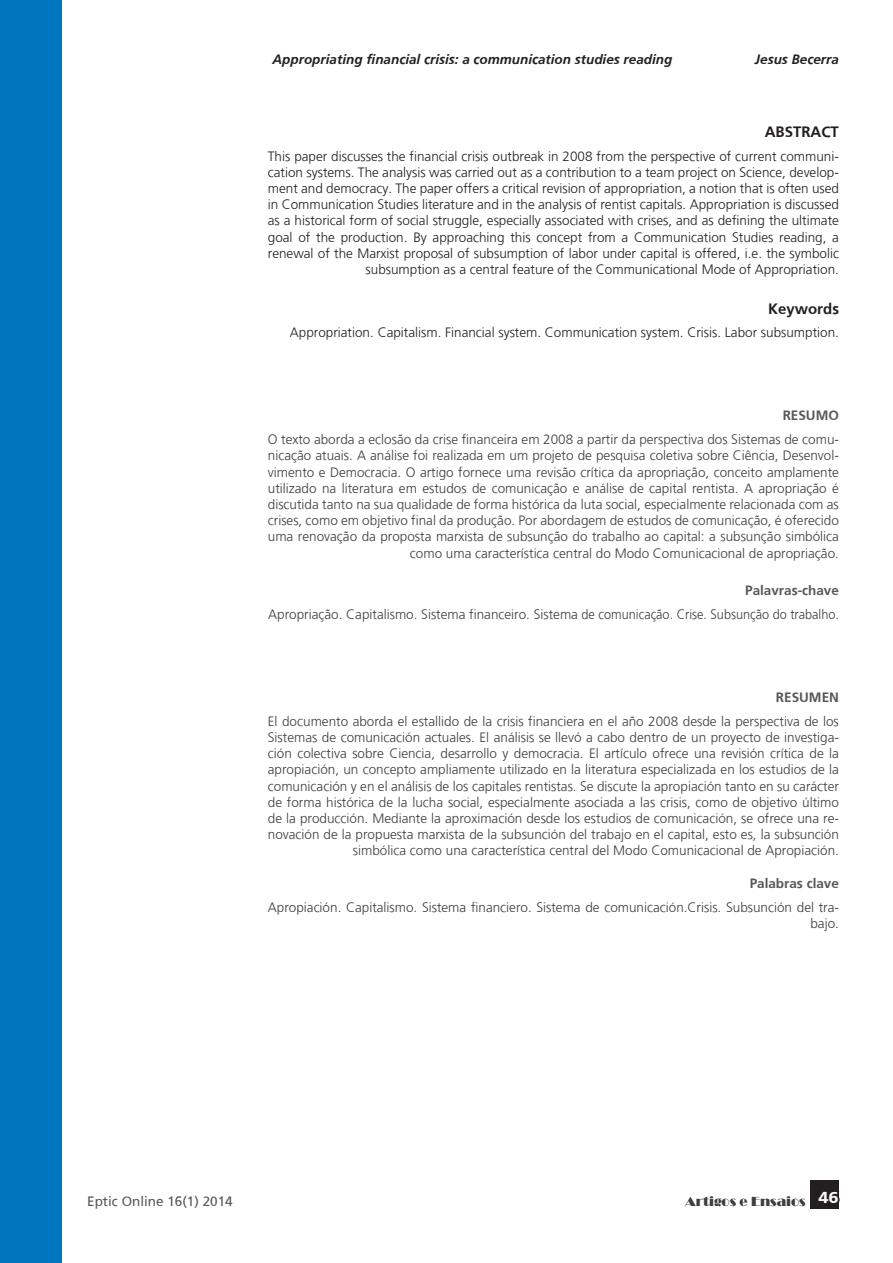
<style>
.page{position:relative;width:893px;height:1263px;background:#fff}
.page>*{position:absolute;margin:0;border:0;box-sizing:border-box;transform-origin:0 0}
.t1{font:800 16.5px "Frutiger";color:#fff}
.rev_resumo_titulo1{font:700 15px "Frutiger";color:#231f20}
.rev_resumo_2_3{font:300 13.5px/16.2px "Frutiger";color:#3e3e3f;text-align:right}
.rev_resumo_1{font:300 13.5px/16.2px "Frutiger";color:#231f20;text-align:right}
.rev_cabeçalho{font:italic 700 13.5px "Frutiger";color:#231f20}
.rev_resumo_titulo_2{font:700 13.5px "Frutiger";color:#57585a}
.rodapé_1{font:13.5px "Frutiger";color:#57585a}
.rev_rodapé_2{font:13.5px "Broadway";color:#3e3e3f}
</style>
<div class="page">
<div style="left:811px;top:1180px;width:28px;height:29px;background:#231f20"></div>
<div style="left:0;top:0;width:62px;height:1263px;background:#0076bf"></div>
<p class="rev_cabeçalho" style="left:273px;top:52px;width:401px">Appropriating financial crisis: a communication studies reading</p>
<p class="rev_cabeçalho" style="left:755px;top:52px;width:86px">Jesus Becerra</p>
<p class="rev_resumo_titulo1" style="left:765px;top:123px;width:76px">ABSTRACT</p>
<p class="rev_resumo_1" style="left:268px;top:148px;width:573px">This paper discusses the financial crisis outbreak in 2008 from the perspective of current communi&shy;cation systems. The analysis was carried out as a contribution to a team project on Science, develop&shy;ment and democracy. The paper offers a critical revision of appropriation, a notion that is often used in Communication Studies literature and in the analysis of rentist capitals. Appropriation is discussed as a historical form of social struggle, especially associated with crises, and as defining the ultimate goal of the production. By approaching this concept from a Communication Studies reading, a renewal of the Marxist proposal of subsumption of labor under capital is offered, i.e. the symbolic subsumption as a central feature of the Communicational Mode of Appropriation.</p>
<p class="rev_resumo_titulo1" style="left:768px;top:300px;width:72px">Keywords</p>
<p class="rev_resumo_1" style="left:290px;top:324px;width:551px">Appropriation. Capitalism. Financial system. Communication system. Crisis. Labor subsumption.</p>
<p class="rev_resumo_titulo_2" style="left:783px;top:408px;width:58px">RESUMO</p>
<p class="rev_resumo_2_3" style="left:268px;top:431px;width:573px">O texto aborda a eclosão da crise financeira em 2008 a partir da perspectiva dos Sistemas de comu&shy;nicação atuais. A análise foi realizada em um projeto de pesquisa coletiva sobre Ciência, Desenvol&shy;vimento e Democracia. O artigo fornece uma revisão crítica da apropriação, conceito amplamente utilizado na literatura em estudos de comunicação e análise de capital rentista. A apropriação é discutida tanto na sua qualidade de forma histórica da luta social, especialmente relacionada com as crises, como em objetivo final da produção. Por abordagem de estudos de comunicação, é oferecido uma renovação da proposta marxista de subsunção do trabalho ao capital: a subsunção simbólica como uma característica central do Modo Comunicacional de apropriação.</p>
<p class="rev_resumo_titulo_2" style="left:745px;top:583px;width:95px">Palavras-chave</p>
<p class="rev_resumo_2_3" style="left:268px;top:606px;width:572px">Apropriação. Capitalismo. Sistema financeiro. Sistema de comunicação. Crise. Subsunção do trabalho.</p>
<p class="rev_resumo_titulo_2" style="left:776px;top:689px;width:65px">RESUMEN</p>
<p class="rev_resumo_2_3" style="left:268px;top:713px;width:573px">El documento aborda el estallido de la crisis financiera en el año 2008 desde la perspectiva de los Sistemas de comunicación actuales. El análisis se llevó a cabo dentro de un proyecto de investiga&shy;ción colectiva sobre Ciencia, desarrollo y democracia. El artículo ofrece una revisión crítica de la apropiación, un concepto ampliamente utilizado en la literatura especializada en los estudios de la comunicación y en el análisis de los capitales rentistas. Se discute la apropiación tanto en su carácter de forma histórica de la lucha social, especialmente asociada a las crisis, como de objetivo último de la producción. Mediante la aproximación desde los estudios de comunicación, se ofrece una re&shy;novación de la propuesta marxista de la subsunción del trabajo en el capital, esto es, la subsunción simbólica como una característica central del Modo Comunicacional de Apropiación.</p>
<p class="rev_resumo_titulo_2" style="left:750px;top:875px;width:91px">Palabras clave</p>
<p class="rev_resumo_2_3" style="left:268px;top:899px;width:573px">Apropiación. Capitalismo. Sistema financiero. Sistema de comunicación.Crisis. Subsunción del tra&shy;bajo.</p>
<p class="rodapé_1" style="left:87px;top:1193px;width:147px">Eptic Online 16(1) 2014</p>
<p class="rev_rodapé_2" style="left:685px;top:1194px;width:122px">Artigos e Ensaios</p>
<p class="t1" style="left:818px;top:1188px;width:22px">46</p>
</div>
